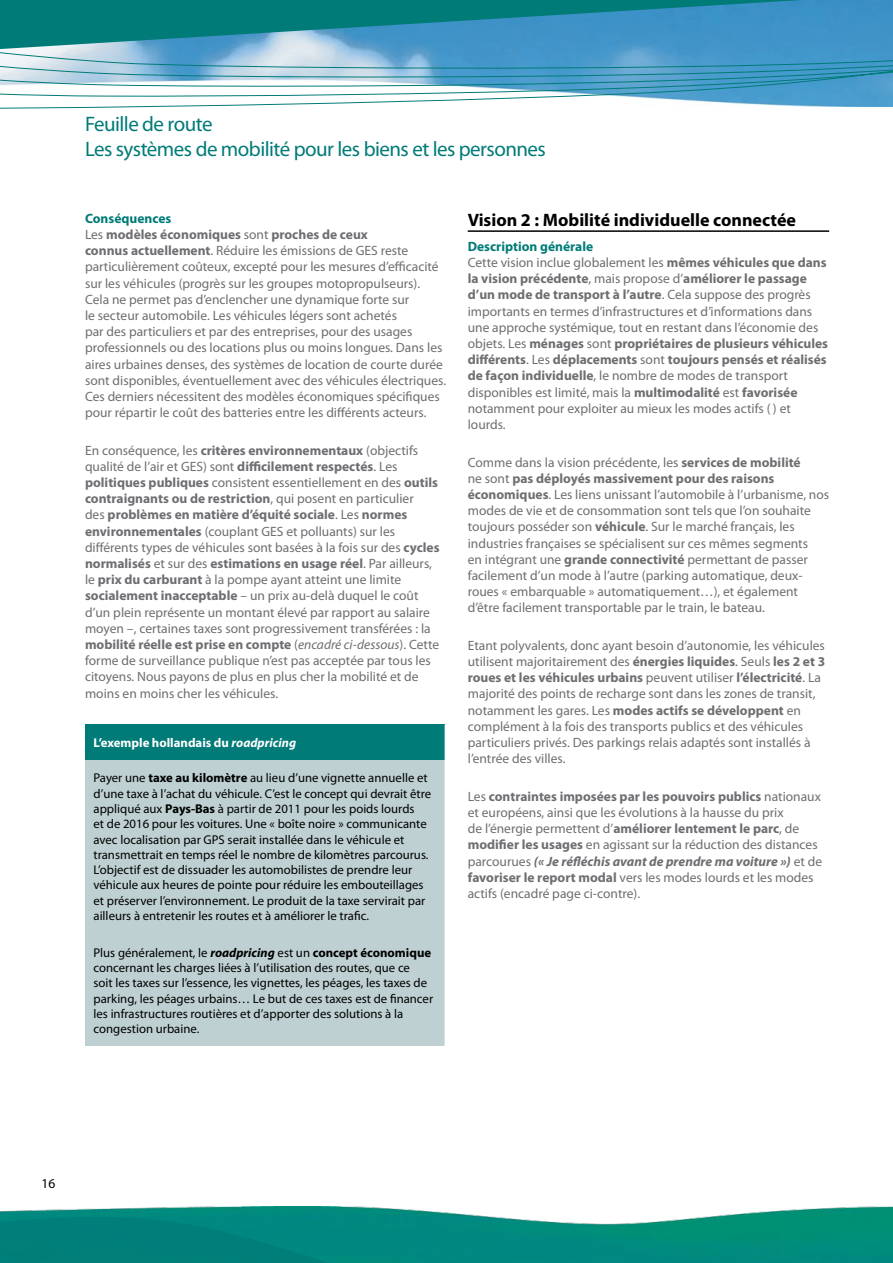
<style>
.page{position:relative;width:893px;height:1263px;background:#fff}
.page>*{position:absolute;margin:0;border:0;box-sizing:border-box;transform-origin:0 0}
.t1{font:21px/25.2px "Myriad Pro";letter-spacing:-.025em;color:#007b78}
.t2{font:700 18px "Myriad Pro";color:#000}
.t3{font:13.5px/16.2px "Myriad Pro";color:#6d6e71}
.t4{font:13.5px "Myriad Pro";color:#000}
.t5{font:12.75px/15.3px "Myriad Pro";color:#000}
.t6{font:700 12.75px "Myriad Pro";color:#fff}
.s1{font-weight:700;color:#007b78}
.s2{font-weight:700}
.s3{font-style:italic}
.s4{font-weight:700;font-style:italic}
</style>
<div class="page">
<img style="left:0;top:1207px;width:893px;height:5px">
<svg style="left:0;top:50px;width:893px;height:59px"></svg>
<div style="left:85px;top:725px;width:360px;height:35px;background:#007b78"></div>
<div style="left:85px;top:760px;width:360px;height:286px;background:#bed0d1"></div>
<hr style="left:468px;top:230px;width:361px;height:2px;background:#000">
<svg style="left:0;top:0;width:893px;height:50px"></svg>
<svg style="left:0;top:1212px;width:893px;height:51px"></svg>
<h1 class="t1" style="left:85px;top:111px;width:462px">Feuille de route<br>Les systèmes de mobilité pour les biens et les personnes</h1>
<p class="t3" style="left:85px;top:210px;width:363px"><span class="s1">Conséquences<br></span>Les <span class="s2">modèles économiques</span> sont <span class="s2">proches de ceux<br>connus actuellement</span>. Réduire les émissions de GES reste particulièrement coûteux, excepté pour les mesures d’efficacité sur les véhicules (progrès sur les groupes motopropulseurs).<br>Cela ne permet pas d’enclencher une dynamique forte sur<br>le secteur automobile. Les véhicules légers sont achetés<br>par des particuliers et par des entreprises, pour des usages professionnels ou des locations plus ou moins longues. Dans les aires urbaines denses, des systèmes de location de courte durée sont disponibles, éventuellement avec des véhicules électriques.<br>Ces derniers nécessitent des modèles économiques spécifiques pour répartir le coût des batteries entre les différents acteurs.</p>
<p class="t3" style="left:85px;top:442px;width:356px">En conséquence, les <span class="s2">critères environnementaux</span> (objectifs qualité de l’air et GES) sont <span class="s2">difficilement respectés</span>. Les <span class="s2">politiques publiques</span> consistent essentiellement en des <span class="s2">outils contraignants ou de restriction</span>, qui posent en particulier<br>des <span class="s2">problèmes en matière d’équité sociale</span>. Les <span class="s2">normes environnementales</span> (couplant GES et polluants) sur les différents types de véhicules sont basées à la fois sur des <span class="s2">cycles normalisés</span> et sur des <span class="s2">estimations en usage réel</span>. Par ailleurs, le <span class="s2">prix du carburant</span> à la pompe ayant atteint une limite <span class="s2">socialement inacceptable</span> – un prix au-delà duquel le coût d’un plein représente un montant élevé par rapport au salaire moyen –, certaines taxes sont progressivement transférées : la <span class="s2">mobilité réelle est prise en compte</span> (<span class="s3">encadré ci-dessous</span>). Cette forme de surveillance publique n’est pas acceptée par tous les citoyens. Nous payons de plus en plus cher la mobilité et de moins en moins cher les véhicules.</p>
<p class="t6" style="left:94px;top:735px;width:204px">L’exemple hollandais du <span class="s3">roadpricing</span></p>
<p class="t5" style="left:94px;top:770px;width:339px">Payer une <span class="s2">taxe au kilomètre</span> au lieu d’une vignette annuelle et d’une taxe à l’achat du véhicule. C’est le concept qui devrait être appliqué aux <span class="s2">Pays-Bas</span> à partir de 2011 pour les poids lourds<br>et de 2016 pour les voitures. Une « boîte noire » communicante avec localisation par GPS serait installée dans le véhicule et transmettrait en temps réel le nombre de kilomètres parcourus.<br>L’objectif est de dissuader les automobilistes de prendre leur véhicule aux heures de pointe pour réduire les embouteillages et préserver l’environnement. Le produit de la taxe servirait par ailleurs à entretenir les routes et à améliorer le trafic.</p>
<p class="t5" style="left:94px;top:944px;width:341px">Plus généralement, le <span class="s4">roadpricing</span> est un <span class="s2">concept économique </span>concernant les charges liées à l’utilisation des routes, que ce<br>soit les taxes sur l’essence, les vignettes, les péages, les taxes de parking, les péages urbains… Le but de ces taxes est de financer les infrastructures routières et d’apporter des solutions à la congestion urbaine.</p>
<h2 class="t2" style="left:468px;top:208px;width:330px">Vision 2 : Mobilité individuelle connectée</h2>
<p class="t3" style="left:468px;top:238px;width:362px"><span class="s1">Description générale<br></span>Cette vision inclue globalement les <span class="s2">mêmes véhicules que dans la vision précédente</span>, mais propose d’<span class="s2">améliorer le passage d’un mode de transport à l’autre</span>. Cela suppose des progrès importants en termes d’infrastructures et d’informations dans une approche systémique, tout en restant dans l’économie des objets. Les <span class="s2">ménages</span> sont <span class="s2">propriétaires de plusieurs véhicules différents</span>. Les <span class="s2">déplacements</span> sont <span class="s2">toujours pensés et réalisés de façon individuelle</span>, le nombre de modes de transport disponibles est limité, mais la <span class="s2">multimodalité</span> est <span class="s2">favorisée </span>notamment pour exploiter au mieux les modes actifs ( ) et lourds.</p>
<p class="t3" style="left:468px;top:454px;width:363px">Comme dans la vision précédente, les <span class="s2">services de mobilité<br></span>ne sont <span class="s2">pas déployés massivement pour des raisons économiques</span>. Les liens unissant l’automobile à l’urbanisme, nos modes de vie et de consommation sont tels que l’on souhaite toujours posséder son <span class="s2">véhicule</span>. Sur le marché français, les industries françaises se spécialisent sur ces mêmes segments<br>en intégrant une <span class="s2">grande connectivité</span> permettant de passer facilement d’un mode à l’autre (parking automatique, deux&shy;roues « embarquable » automatiquement…), et également d’être facilement transportable par le train, le bateau.</p>
<p class="t3" style="left:468px;top:637px;width:359px">Etant polyvalents, donc ayant besoin d’autonomie, les véhicules utilisent majoritairement des <span class="s2">énergies liquides</span>. Seuls <span class="s2">les 2 et 3 roues et les véhicules urbains</span> peuvent utiliser <span class="s2">l’électricité</span>. La majorité des points de recharge sont dans les zones de transit, notamment les gares. Les <span class="s2">modes actifs se développent</span> en complément à la fois des transports publics et des véhicules particuliers privés. Des parkings relais adaptés sont installés à l’entrée des villes.</p>
<p class="t3" style="left:468px;top:788px;width:356px">Les <span class="s2">contraintes imposées par les pouvoirs publics</span> nationaux et européens, ainsi que les évolutions à la hausse du prix<br>de l’énergie permettent d’<span class="s2">améliorer lentement le parc</span>, de <span class="s2">modifier les usages</span> en agissant sur la réduction des distances parcourues <span class="s4">(« Je réfléchis avant de prendre ma voiture »)</span> et de <span class="s2">favoriser le report modal</span> vers les modes lourds et les modes actifs (encadré page ci-contre).</p>
<p class="t4" style="left:41px;top:1175px;width:15px">16</p>
</div>
